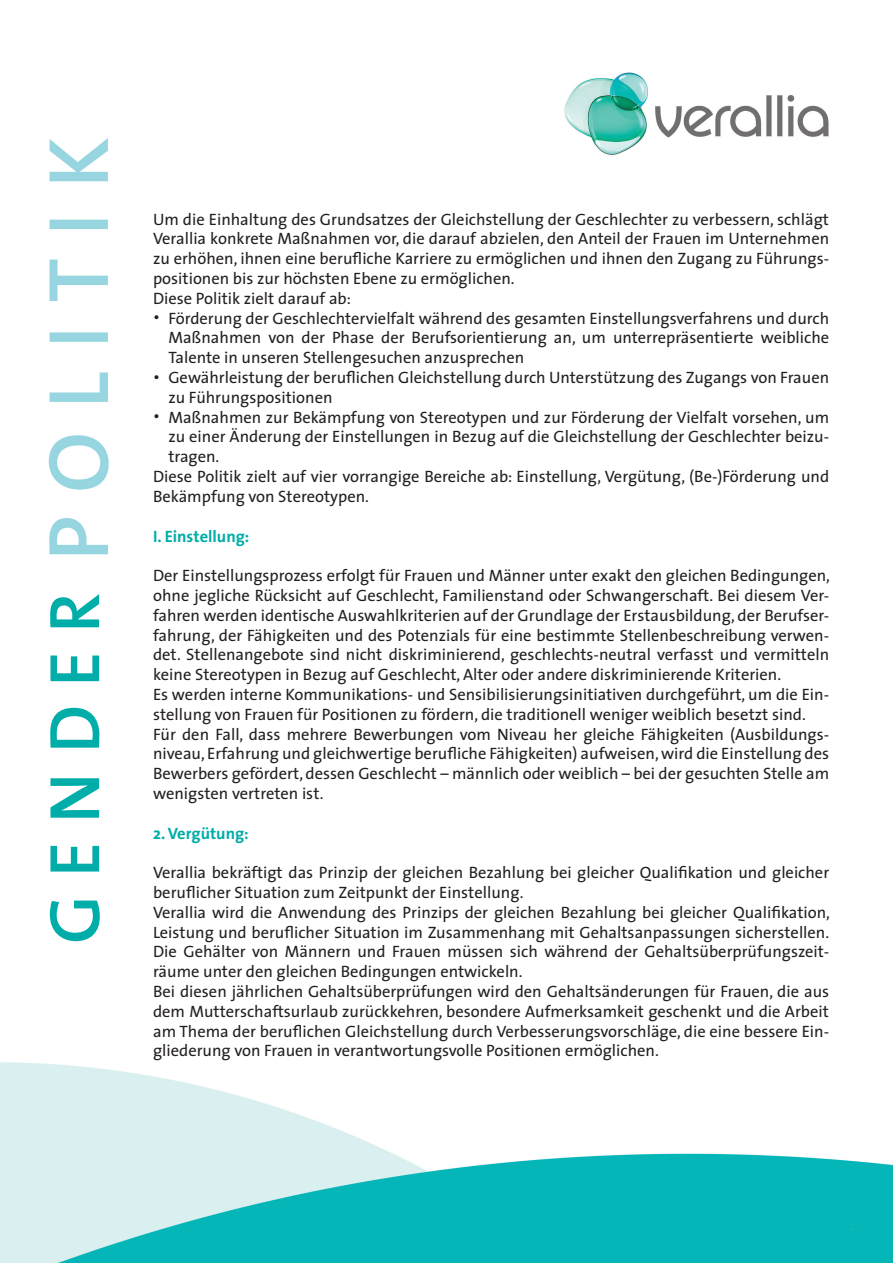
<style>
.page{position:relative;width:893px;height:1263px;background:#fff}
.page>*{position:absolute;margin:0;border:0;box-sizing:border-box;transform-origin:0 0}
.t1{font:72px "The Sans Semi Bold Caps";letter-spacing:.25em;color:#00ada8}
.t2{font:16.5px/19.8px "The Sans";color:#231f20}
.t3{font:700 16.5px "The Sans";color:#00ada8}
</style>
<div class="page">
<img style="left:0;top:72px;width:893px;height:1191px">
<div style="left:26px;top:623px;width:102px;height:230px;background:#fff"></div>
<h1 class="t1" style="left:15px;top:944px;width:353px;rotate:-90deg">GENDER</h1>
<p class="t2" style="left:153px;top:209px;width:678px">Um die Einhaltung des Grundsatzes der Gleichstellung der Geschlechter zu verbessern, schlägt Verallia konkrete Maßnahmen vor, die darauf abzielen, den Anteil der Frauen im Unternehmen zu erhöhen, ihnen eine berufliche Karriere zu ermöglichen und ihnen den Zugang zu Führungs&shy;positionen bis zur höchsten Ebene zu ermöglichen.<br>Diese Politik zielt darauf ab:</p>
<p class="t2" style="left:168px;top:308px;width:662px">Förderung der Geschlechtervielfalt während des gesamten Einstellungsverfahrens und durch</p>
<p class="t2" style="left:168px;top:327px;width:662px">Maßnahmen von der Phase der Berufsorientierung an, um unterrepräsentierte weibliche</p>
<p class="t2" style="left:168px;top:347px;width:357px">Talente in unseren Stellengesuchen anzusprechen</p>
<p class="t2" style="left:168px;top:367px;width:662px">Gewährleistung der beruflichen Gleichstellung durch Unterstützung des Zugangs von Frauen</p>
<p class="t2" style="left:168px;top:387px;width:166px">zu Führungspositionen</p>
<p class="t2" style="left:168px;top:407px;width:662px">Maßnahmen zur Bekämpfung von Stereotypen und zur Förderung der Vielfalt vorsehen, um</p>
<p class="t2" style="left:168px;top:426px;width:662px">zu einer Änderung der Einstellungen in Bezug auf die Gleichstellung der Geschlechter beizu-</p>
<p class="t2" style="left:168px;top:446px;width:53px">tragen.</p>
<p class="t2" style="left:153px;top:466px;width:678px">Diese Politik zielt auf vier vorrangige Bereiche ab: Einstellung, Vergütung, (Be-)Förderung und</p>
<p class="t2" style="left:153px;top:486px;width:217px">Bekämpfung von Stereotypen.</p>
<p class="t3" style="left:153px;top:522px;width:98px">I. Einstellung:</p>
<p class="t2" style="left:153px;top:565px;width:678px">Der Einstellungsprozess erfolgt für Frauen und Männer unter exakt den gleichen Bedingungen, ohne jegliche Rücksicht auf Geschlecht, Familienstand oder Schwangerschaft. Bei diesem Ver&shy;fahren werden identische Auswahlkriterien auf der Grundlage der Erstausbildung, der Berufser&shy;fahrung, der Fähigkeiten und des Potenzials für eine bestimmte Stellenbeschreibung verwen&shy;det. Stellenangebote sind nicht diskriminierend, geschlechts-neutral verfasst und vermitteln keine Stereotypen in Bezug auf Geschlecht, Alter oder andere diskriminierende Kriterien.<br>Es werden interne Kommunikations- und Sensibilisierungsinitiativen durchgeführt, um die Ein&shy;stellung von Frauen für Positionen zu fördern, die traditionell weniger weiblich besetzt sind.<br>Für den Fall, dass mehrere Bewerbungen vom Niveau her gleiche Fähigkeiten (Ausbildungs&shy;niveau, Erfahrung und gleichwertige berufliche Fähigkeiten) aufweisen, wird die Einstellung des Bewerbers gefördert, dessen Geschlecht – männlich oder weiblich – bei der gesuchten Stelle am wenigsten vertreten ist.</p>
<p class="t3" style="left:153px;top:819px;width:97px">2. Vergütung:</p>
<p class="t2" style="left:153px;top:862px;width:678px">Verallia bekräftigt das Prinzip der gleichen Bezahlung bei gleicher Qualifikation und gleicher beruflicher Situation zum Zeitpunkt der Einstellung.<br>Verallia wird die Anwendung des Prinzips der gleichen Bezahlung bei gleicher Qualifikation, Leistung und beruflicher Situation im Zusammenhang mit Gehaltsanpassungen sicherstellen.<br>Die Gehälter von Männern und Frauen müssen sich während der Gehaltsüberprüfungszeit&shy;räume unter den gleichen Bedingungen entwickeln.<br>Bei diesen jährlichen Gehaltsüberprüfungen wird den Gehaltsänderungen für Frauen, die aus dem Mutterschaftsurlaub zurückkehren, besondere Aufmerksamkeit geschenkt und die Arbeit am Thema der beruflichen Gleichstellung durch Verbesserungsvorschläge, die eine bessere Ein&shy;gliederung von Frauen in verantwortungsvolle Positionen ermöglichen.</p>
<p class="t2" style="left:153px;top:306px;width:9px">•</p>
<p class="t2" style="left:153px;top:366px;width:9px">•</p>
<p class="t2" style="left:153px;top:405px;width:9px">•</p>
</div>
